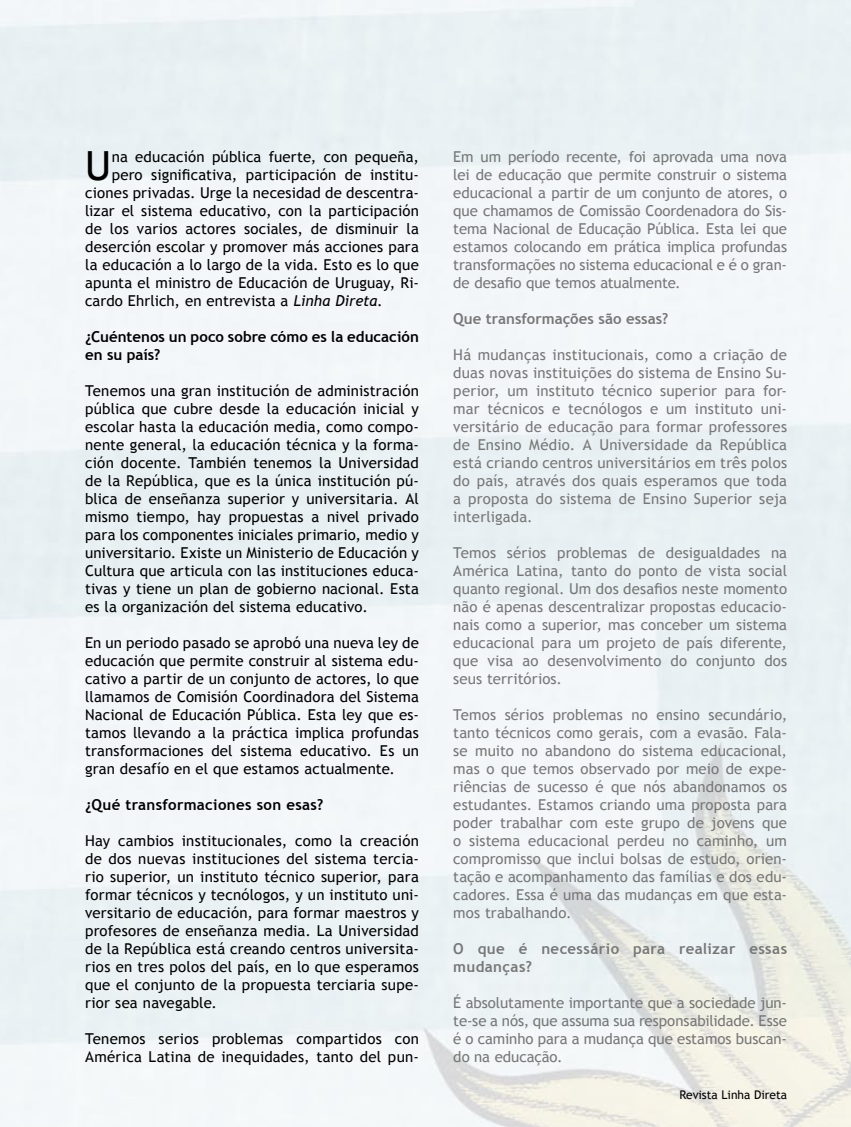
<style>
.page{position:relative;width:851px;height:1127px;background:#fff}
.page>*{position:absolute;margin:0;border:0;box-sizing:border-box;transform-origin:0 0}
.t1{font:40.2px "Trebuchet MS";color:#000}
.t2{font:15px/18px "Trebuchet MS";letter-spacing:.01em;color:#000;text-align:justify}
.t3{font:15px/18px "Trebuchet MS";letter-spacing:.005em;color:#777;text-align:justify}
.t4{font:700 15px/18px "Trebuchet MS";letter-spacing:.005em;color:#000}
.t5{font:700 15px/18px "Trebuchet MS";letter-spacing:.02em;color:#777}
.t6{font:700 15px "Trebuchet MS";color:#777}
.t7{font:12px "Trebuchet MS";color:#000}
.s1{font-style:italic}
</style>
<div class="page">
<h1 class="t1" style="left:85px;top:142px;width:28px">U</h1>
<p class="t2" style="left:112px;top:148px;width:308px">na educación pública fuerte, con pequeña,</p>
<p class="t2" style="left:112px;top:166px;width:309px">pero significativa, participación de institu-</p>
<p class="t2" style="left:85px;top:184px;width:335px">ciones privadas. Urge la necesidad de descentra-</p>
<p class="t2" style="left:85px;top:202px;width:335px">lizar el sistema educativo, con la participación</p>
<p class="t2" style="left:85px;top:220px;width:335px">de los varios actores sociales, de disminuir la</p>
<p class="t2" style="left:85px;top:238px;width:335px">deserción escolar y promover más acciones para</p>
<p class="t2" style="left:85px;top:256px;width:335px">la educación a lo largo de la vida. Esto es lo que</p>
<p class="t2" style="left:85px;top:274px;width:335px">apunta el ministro de Educación de Uruguay, Ri-</p>
<p class="t2" style="left:85px;top:292px;width:299px">cardo Ehrlich, en entrevista a <span class="s1">Linha Direta</span>.</p>
<p class="t4" style="left:85px;top:328px;width:335px">¿Cuéntenos un poco sobre cómo es la educación en su país?</p>
<p class="t2" style="left:85px;top:382px;width:335px">Tenemos una gran institución de administración pública que cubre desde la educación inicial y escolar hasta la educación media, como compo&shy;nente general, la educación técnica y la forma&shy;ción docente. También tenemos la Universidad de la República, que es la única institución pú&shy;blica de enseñanza superior y universitaria. Al mismo tiempo, hay propuestas a nivel privado para los componentes iniciales primario, medio y universitario. Existe un Ministerio de Educación y Cultura que articula con las instituciones educa&shy;tivas y tiene un plan de gobierno nacional. Esta es la organización del sistema educativo.</p>
<p class="t2" style="left:85px;top:634px;width:335px">En un periodo pasado se aprobó una nueva ley de educación que permite construir al sistema edu&shy;cativo a partir de un conjunto de actores, lo que llamamos de Comisión Coordinadora del Sistema Nacional de Educación Pública. Esta ley que es&shy;tamos llevando a la práctica implica profundas transformaciones del sistema educativo. Es un gran desafío en el que estamos actualmente.</p>
<p class="t4" style="left:85px;top:796px;width:240px">¿Qué transformaciones son esas?</p>
<p class="t2" style="left:85px;top:832px;width:335px">Hay cambios institucionales, como la creación de dos nuevas instituciones del sistema tercia&shy;rio superior, un instituto técnico superior, para formar técnicos y tecnólogos, y un instituto uni&shy;versitario de educación, para formar maestros y profesores de enseñanza media. La Universidad de la República está creando centros universita&shy;rios en tres polos del país, en lo que esperamos que el conjunto de la propuesta terciaria supe&shy;rior sea navegable.</p>
<p class="t2" style="left:85px;top:1030px;width:335px">Tenemos serios problemas compartidos con<br>América Latina de inequidades, tanto del pun-</p>
<p class="t3" style="left:453px;top:148px;width:335px">Em um período recente, foi aprovada uma nova lei de educação que permite construir o sistema educacional a partir de um conjunto de atores, o que chamamos de Comissão Coordenadora do Sis&shy;tema Nacional de Educação Pública. Esta lei que estamos colocando em prática implica profundas transformações no sistema educacional e é o gran&shy;de desafio que temos atualmente.</p>
<p class="t6" style="left:453px;top:309px;width:217px">Que transformações são essas?</p>
<p class="t3" style="left:453px;top:346px;width:335px">Há mudanças institucionais, como a criação de duas novas instituições do sistema de Ensino Su&shy;perior, um instituto técnico superior para for&shy;mar técnicos e tecnólogos e um instituto uni&shy;versitário de educação para formar professores de Ensino Médio. A Universidade da República está criando centros universitários em três polos do país, através dos quais esperamos que toda a proposta do sistema de Ensino Superior seja interligada.</p>
<p class="t3" style="left:453px;top:544px;width:335px">Temos sérios problemas de desigualdades na América Latina, tanto do ponto de vista social quanto regional. Um dos desafios neste momento não é apenas descentralizar propostas educacio&shy;nais como a superior, mas conceber um sistema educacional para um projeto de país diferente, que visa ao desenvolvimento do conjunto dos seus territórios.</p>
<p class="t3" style="left:453px;top:706px;width:335px">Temos sérios problemas no ensino secundário, tanto técnicos como gerais, com a evasão. Fala&shy;se muito no abandono do sistema educacional, mas o que temos observado por meio de expe&shy;riências de sucesso é que nós abandonamos os estudantes. Estamos criando uma proposta para poder trabalhar com este grupo de jovens que o sistema educacional perdeu no caminho, um compromisso que inclui bolsas de estudo, orien&shy;tação e acompanhamento das famílias e dos edu&shy;cadores. Essa é uma das mudanças em que esta&shy;mos trabalhando.</p>
<p class="t5" style="left:453px;top:940px;width:335px">O que é necessário para realizar essas mudanças?</p>
<p class="t3" style="left:453px;top:994px;width:335px">É absolutamente importante que a sociedade jun&shy;te-se a nós, que assuma sua responsabilidade. Esse é o caminho para a mudança que estamos buscan&shy;do na educação.</p>
<p class="t7" style="left:679px;top:1088px;width:109px">Revista Linha Direta</p>
</div>
